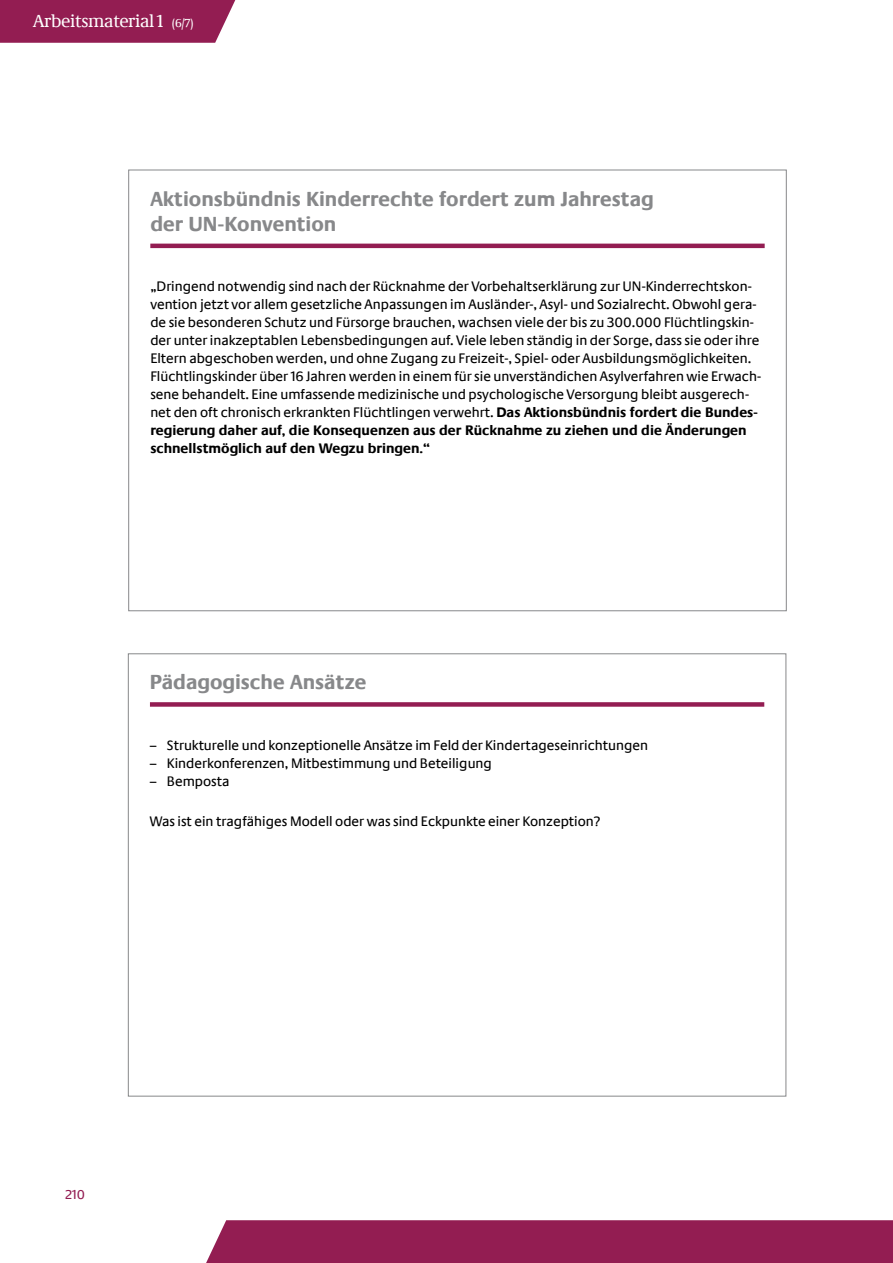
<style>
.page{position:relative;width:893px;height:1263px;background:#fff}
.page>*{position:absolute;margin:0;border:0;box-sizing:border-box;transform-origin:0 0}
.t1{font:700 21px/25.2px "Neue Praxis";color:#87888a}
.t2{font:18px "Neue Demos";letter-spacing:-.02em;color:#fff}
.t3{font:14.25px/18px "Neue Praxis";color:#000}
.t4{font:13.5px "Neue Praxis";color:#931d52}
.s1{font-size:12px}
.s2{font-weight:700}
</style>
<div class="page">
<div style="left:206px;top:1220px;width:687px;height:43px;background:#931d52"></div>
<hr style="left:150px;top:244px;width:615px;height:4px;background:#931d52">
<div style="left:150px;top:702px;width:614px;height:5px;background:#931d52"></div>
<div style="left:0;top:0;width:235px;height:43px;background:#931d52"></div>
<p class="t2" style="left:33px;top:10px;width:163px">Arbeitsmaterial 1 <span class="s1">(6/7)</span></p>
<h1 class="t1" style="left:150px;top:186px;width:505px">Aktionsbündnis Kinderrechte fordert zum Jahrestag der UN-Konvention</h1>
<p class="t3" style="left:150px;top:277px;width:612px">„Dringend notwendig sind nach der Rücknahme der Vorbehaltserklärung zur UN-Kinderrechtskon&shy;vention jetzt vor allem gesetzliche Anpassungen im Ausländer-, Asyl- und Sozialrecht. Obwohl gera&shy;de sie besonderen Schutz und Fürsorge brauchen, wachsen viele der bis zu 300.000 Flüchtlingskin&shy;der unter inakzeptablen Lebensbedingungen auf. Viele leben ständig in der Sorge, dass sie oder ihre Eltern abgeschoben werden, und ohne Zugang zu Freizeit-, Spiel- oder Ausbildungsmöglichkeiten.<br>Flüchtlingskinder über 16 Jahren werden in einem für sie unverständichen Asylverfahren wie Erwach&shy;sene behandelt. Eine umfassende medizinische und psychologische Versorgung bleibt ausgerech&shy;net den oft chronisch erkrankten Flüchtlingen verwehrt. <span class="s2">Das Aktionsbündnis fordert die Bundes&shy;regierung daher auf, die Konsequenzen aus der Rücknahme zu ziehen und die Änderungen schnellstmöglich auf den Wegzu bringen.“</span></p>
<h1 class="t1" style="left:150px;top:670px;width:218px">Pädagogische Ansätze</h1>
<p class="t3" style="left:150px;top:736px;width:500px">– Strukturelle und konzeptionelle Ansätze im Feld der Kindertageseinrichtungen</p>
<p class="t3" style="left:150px;top:754px;width:344px">– Kinderkonferenzen, Mitbestimmung und Beteiligung</p>
<p class="t3" style="left:150px;top:772px;width:81px">– Bemposta</p>
<p class="t3" style="left:150px;top:812px;width:452px">Was ist ein tragfähiges Modell oder was sind Eckpunkte einer Konzeption?</p>
<p class="t4" style="left:66px;top:1186px;width:21px">210</p>
</div>
